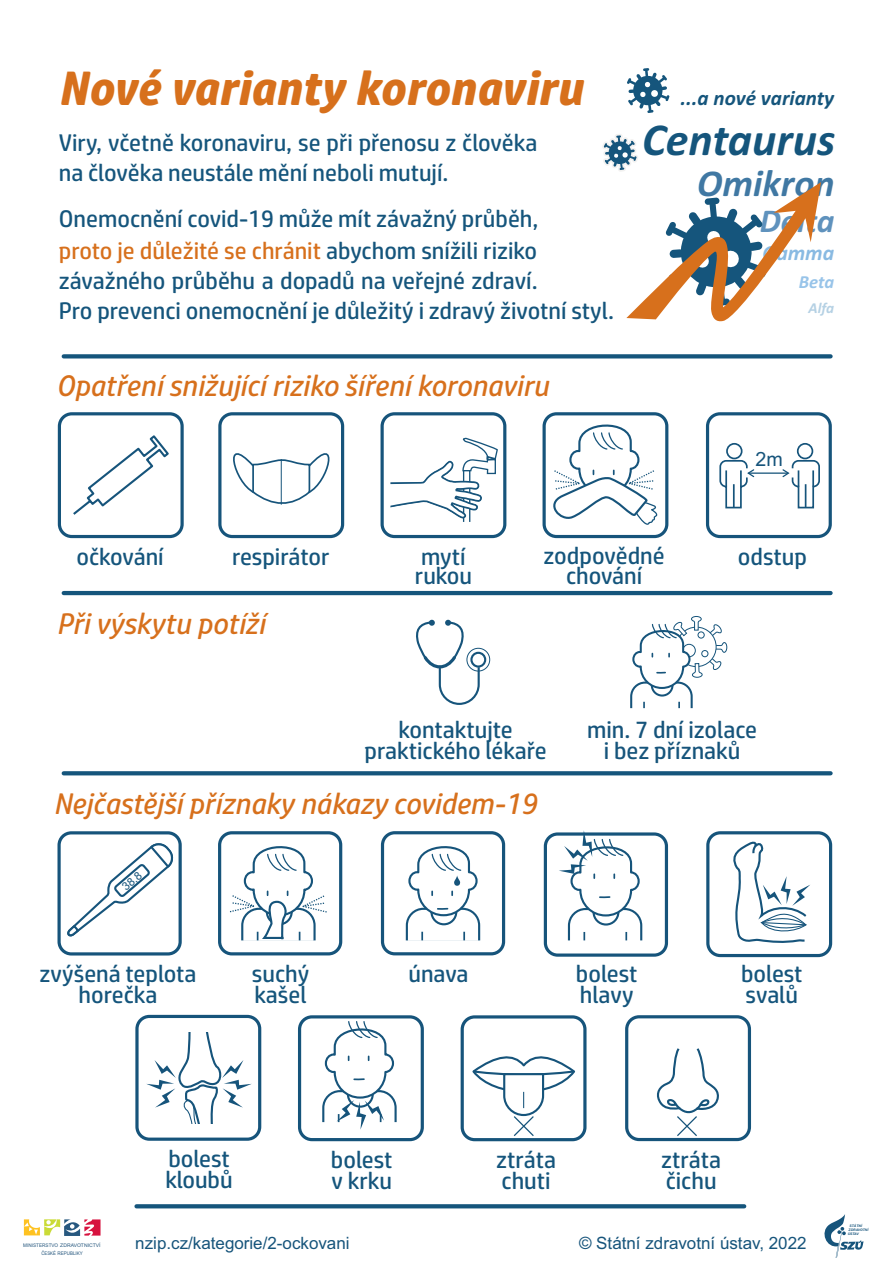
<style>
.page{position:relative;width:893px;height:1263px;background:#fff}
.page>*{position:absolute;margin:0;border:0;box-sizing:border-box;transform-origin:0 0}
.t1{font:italic 700 48.15px "HP Simplified";color:#d7701c}
.t2{font:italic 700 46.05px "Calibri";color:#15557c}
.t3{font:italic 700 38.1px "Calibri";color:#4078a3}
.t4{font:italic 700 33.45px "Calibri";color:#5f92bd}
.t5{font:italic 29.7px "HP Simplified";color:#d7701c}
.t6{font:24px/21px "HP Simplified";color:#15557c}
.t7{font:24px/21px "HP Simplified";color:#16547b;text-align:center}
.t8{font:italic 700 21.75px "Calibri";color:#89bae2}
.t9{font:italic 700 21.15px "Calibri";color:#15557c}
.t10{font:19.65px "Arial";color:#16547b}
.t11{font:italic 700 18.45px "Calibri";color:#98c4e9}
.t12{font:16.95px "Arial";color:#16547b}
.t13{font:italic 700 15.15px "Calibri";color:#b5d1e4}
.t14{font:11.4px "Arial";color:#16547b}
.t15{font:4.95px "Arial";color:#27587f;scale:.95 1}
.t16{font:4.95px "Arial";color:#27587f;scale:.87 1}
.t17{font:italic 700 3.45px/3.8px "Arial";color:#16547b}
.s1{color:#d7701c}
</style>
<div class="page">
<svg style="left:602px;top:134px;width:36px;height:38px"></svg>
<svg style="left:626px;top:182px;width:195px;height:140px"></svg>
<svg style="left:627px;top:68px;width:43px;height:45px"></svg>
<div style="left:218px;top:412px;width:126px;height:126px;border:3px solid #16547b;border-radius:12px"></div>
<div style="left:380px;top:412px;width:126px;height:126px;border:3px solid #16547b;border-radius:12px"></div>
<div style="left:58px;top:412px;width:126px;height:126px;border:3px solid #16547b;border-radius:12px"></div>
<svg style="left:233px;top:431px;width:108px;height:76px"></svg>
<div style="left:706px;top:412px;width:126px;height:126px;border:3px solid #16547b;border-radius:12px"></div>
<div style="left:726px;top:443px;width:16px;height:16px;background:#fff;border:2px solid #16547b;border-radius:50%"></div>
<div style="left:797px;top:443px;width:16px;height:16px;background:#fff;border:2px solid #16547b;border-radius:50%"></div>
<hr style="left:750px;top:472px;width:37px;height:2px;background:#16547b">
<svg style="left:719px;top:459px;width:36px;height:50px"></svg>
<svg style="left:781px;top:459px;width:39px;height:50px"></svg>
<div style="left:542px;top:412px;width:126px;height:126px;border:3px solid #16547b;border-radius:12px"></div>
<svg style="left:390px;top:419px;width:268px;height:111px"></svg>
<svg style="left:73px;top:435px;width:96px;height:80px"></svg>
<svg style="left:466px;top:648px;width:24px;height:23px"></svg>
<div style="left:218px;top:831px;width:124px;height:124px;border:3px solid #16547b;border-radius:12px"></div>
<div style="left:381px;top:831px;width:124px;height:124px;border:3px solid #16547b;border-radius:12px"></div>
<div style="left:544px;top:832px;width:124px;height:125px;border:3px solid #16547b;border-radius:12px"></div>
<div style="left:706px;top:831px;width:126px;height:126px;border:3px solid #16547b;border-radius:12px"></div>
<div style="left:57px;top:831px;width:125px;height:124px;border:3px solid #16547b;border-radius:12px"></div>
<svg style="left:733px;top:841px;width:77px;height:102px"></svg>
<div style="left:461px;top:1015px;width:125px;height:126px;border:3px solid #16547b;border-radius:12px"></div>
<div style="left:135px;top:1015px;width:126px;height:126px;border:3px solid #16547b;border-radius:12px"></div>
<svg style="left:146px;top:1032px;width:106px;height:92px"></svg>
<svg style="left:230px;top:846px;width:97px;height:94px"></svg>
<svg style="left:67px;top:843px;width:107px;height:94px"></svg>
<div style="left:625px;top:1015px;width:126px;height:126px;border:3px solid #16547b;border-radius:12px"></div>
<svg style="left:472px;top:1056px;width:103px;height:80px"></svg>
<svg style="left:656px;top:1048px;width:63px;height:88px"></svg>
<div style="left:298px;top:1015px;width:126px;height:126px;border:3px solid #16547b;border-radius:12px"></div>
<svg style="left:322px;top:1021px;width:75px;height:109px"></svg>
<svg style="left:559px;top:830px;width:84px;height:110px"></svg>
<svg style="left:405px;top:846px;width:76px;height:95px"></svg>
<svg style="left:454px;top:875px;width:6px;height:11px"></svg>
<svg style="left:470px;top:652px;width:16px;height:16px"></svg>
<svg style="left:416px;top:620px;width:65px;height:85px"></svg>
<svg style="left:630px;top:616px;width:98px;height:92px"></svg>
<hr style="left:64px;top:591px;width:767px;height:4px;background:#15557c">
<svg style="left:64px;top:771px;width:767px;height:4px;background:#205d82"></svg>
<svg style="left:64px;top:354px;width:767px;height:4px;background:#235f84"></svg>
<svg style="left:137px;top:1204px;width:607px;height:4px;background:#205d82"></svg>
<svg style="left:824px;top:1214px;width:40px;height:36px"></svg>
<svg style="left:836px;top:1230px;width:6px;height:28px"></svg>
<hr style="left:836px;top:1244px;width:3px;height:14px;background:#16547b">
<svg style="left:24px;top:1219px;width:77px;height:17px"></svg>
<h1 class="t1" style="left:59px;top:66px;width:525px">Nové varianty koronaviru</h1>
<p class="t6" style="left:59px;top:129px;width:480px;line-height:30px">Viry, včetně koronaviru, se při přenosu z člověka na člověka neustále mění neboli mutují.</p>
<p class="t6" style="left:59px;top:205px;width:557px;line-height:30.5px">Onemocnění covid-19 může mít závažný průběh,<br><span class="s1">proto je důležité se chránit</span> abychom snížili riziko závažného průběhu a dopadů na veřejné zdraví.<br>Pro prevenci onemocnění je důležitý i zdravý životní styl.</p>
<p class="t5" style="left:56px;top:372px;width:494px">Opatření snižující riziko šíření koronaviru</p>
<p class="t9" style="left:681px;top:89px;width:155px">...a nové varianty</p>
<h2 class="t2" style="left:642px;top:121px;width:195px">Centaurus</h2>
<h3 class="t3" style="left:697px;top:167px;width:139px">Omikron</h3>
<h3 class="t4" style="left:760px;top:207px;width:76px">Delta</h3>
<p class="t8" style="left:762px;top:244px;width:73px">Gamma</p>
<p class="t11" style="left:799px;top:274px;width:37px">Beta</p>
<p class="t13" style="left:808px;top:302px;width:27px">Alfa</p>
<p class="t10" style="left:756px;top:451px;width:29px">2m</p>
<p class="t6" style="left:544px;top:547px;width:123px;line-height:19.5px;text-align:center">zodpovědné chování</p>
<p class="t6" style="left:76px;top:547px;width:89px">očkování</p>
<p class="t6" style="left:232px;top:547px;width:99px">respirátor</p>
<p class="t6" style="left:415px;top:547px;width:58px;line-height:19.5px">mytí rukou</p>
<p class="t6" style="left:738px;top:546px;width:71px">odstup</p>
<p class="t5" style="left:57px;top:610px;width:210px">Při výskytu potíží</p>
<p class="t6" style="left:364px;top:720px;width:184px;text-align:center">kontaktujte praktického lékaře</p>
<p class="t7" style="left:587px;top:720px;width:171px">min. 7 dní izolace i bez příznaků</p>
<p class="t5" style="left:54px;top:790px;width:484px">Nejčastější příznaky nákazy covidem-19</p>
<p class="t14" style="left:121px;top:884px;width:24px;rotate:-40deg">38,8</p>
<p class="t6" style="left:40px;top:964px;width:158px;text-align:center">zvýšená teplota horečka</p>
<p class="t6" style="left:252px;top:964px;width:59px">suchý kašel</p>
<p class="t6" style="left:409px;top:964px;width:62px">únava</p>
<p class="t6" style="left:576px;top:964px;width:63px">bolest hlavy</p>
<p class="t6" style="left:741px;top:964px;width:63px">bolest svalů</p>
<p class="t6" style="left:166px;top:1149px;width:69px">bolest kloubů</p>
<p class="t6" style="left:331px;top:1149px;width:63px">bolest v krku</p>
<p class="t6" style="left:496px;top:1150px;width:61px">ztráta chuti</p>
<p class="t6" style="left:661px;top:1149px;width:61px">ztráta čichu</p>
<p class="t15" style="left:23px;top:1244px;width:83px">MINISTERSTVO ZDRAVOTNICTVÍ</p>
<p class="t12" style="left:135px;top:1237px;width:216px">nzip.cz/kategorie/2-ockovani</p>
<p class="t12" style="left:579px;top:1237px;width:229px">© Státní zdravotní ústav, 2022</p>
<p class="t16" style="left:41px;top:1251px;width:49px">ČESKÉ REPUBLIKY</p>
<p class="t17" style="left:848px;top:1224px;width:22px;text-indent:2px">STÁTNÍ<br>ZDRAVOTNÍ<br>ÚSTAV</p>
</div>
